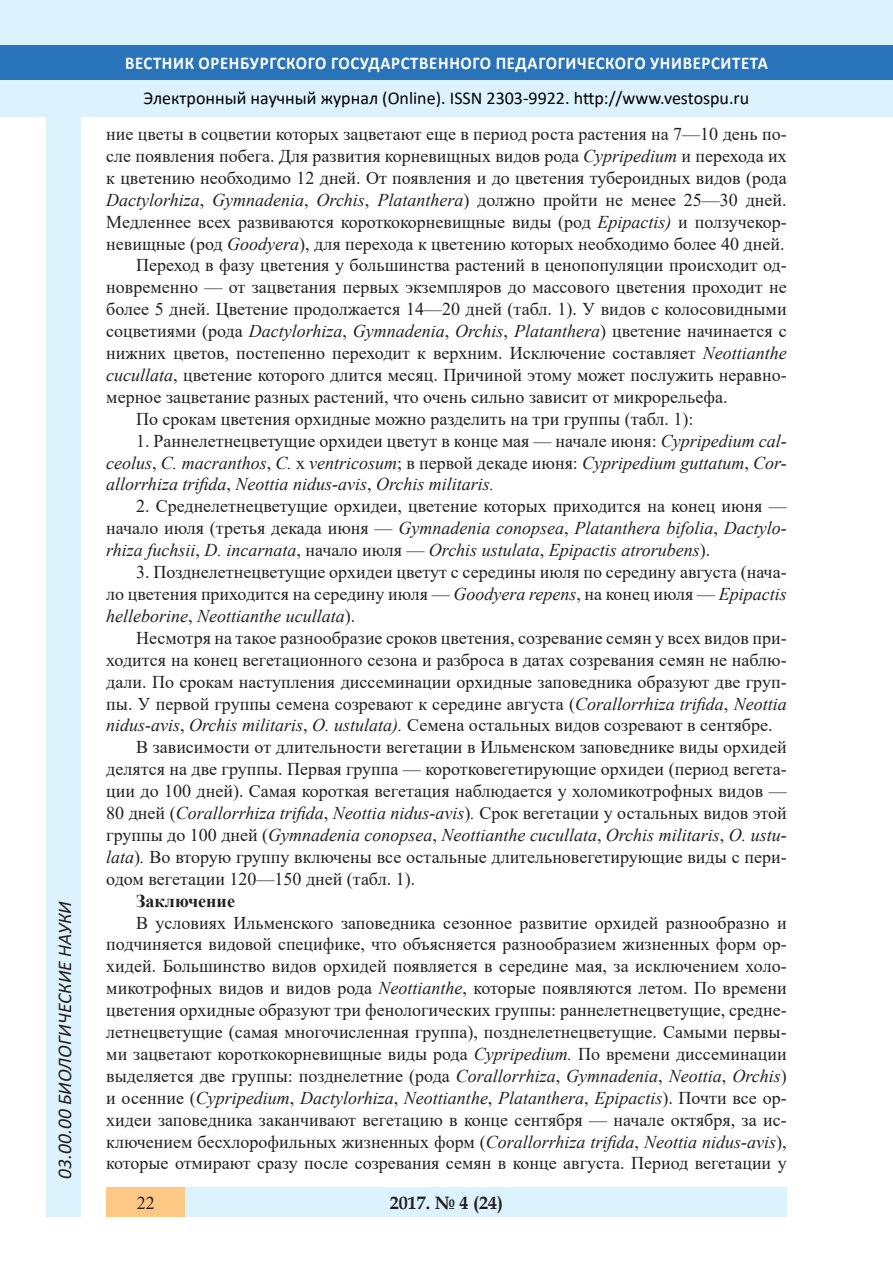
<style>
.page{position:relative;width:893px;height:1263px;background:#fff}
.page>*{position:absolute;margin:0;border:0;box-sizing:border-box;transform-origin:0 0}
.t1{font:italic 19.5px "Calibri";color:#231f20}
.Стиль2{font:18px/21.9px "Times New Roman";color:#231f20;text-align:justify}
.Стиль2-2{font:italic 18px/21.9px "Times New Roman";color:#231f20;text-align:justify}
.t2{font:18px "Calibri";color:#000}
.t3{font:700 18px "Calibri";letter-spacing:.04em;color:#fff;scale:.93 1}
.t4{font:700 18px "Book Antiqua";color:#231f20}
.Стиль2-3{font:700 18px "Times New Roman";color:#231f20}
.s1{font-style:italic}
.s2{font-style:normal}
</style>
<div class="page">
<div style="left:0;top:0;width:893px;height:116px;background:#dcf2fc"></div>
<div style="left:0;top:45px;width:893px;height:34px;background:#2873ba"></div>
<div style="left:106px;top:1188px;width:681px;height:29px;background:#dcf2fc"></div>
<div style="left:106px;top:1188px;width:79px;height:29px;background:#fdc784"></div>
<div style="left:47px;top:116px;width:34px;height:1101px;background:#dcf2fc"></div>
<p class="t1" style="left:51px;top:1179px;width:279px;rotate:-90deg">03.00.00 БИОЛОГИЧЕСКИЕ НАУКИ</p>
<p class="t3" style="left:125px;top:50px;width:693px">ВЕСТНИК ОРЕНБУРГСКОГО ГОСУДАРСТВЕННОГО ПЕДАГОГИЧЕСКОГО УНИВЕРСИТЕТА</p>
<p class="t2" style="left:144px;top:85px;width:607px">Электронный научный журнал (Online). ISSN 2303-9922. http://www.vestospu.ru</p>
<p class="Стиль2" style="left:106px;top:122px;width:682px">ние цветы в соцветии которых зацветают еще в период роста растения на 7—10 день по&shy;сле появления побега. Для развития корневищных видов рода <span class="s1">Cypripedium</span> и перехода их к цветению необходимо 12 дней. От появления и до цветения тубероидных видов (рода <span class="s1">Dactylorhiza</span>, <span class="s1">Gymnadenia</span>, <span class="s1">Orchis</span>, <span class="s1">Platanthera</span>) должно пройти не менее 25—30 дней.<br>Медленнее всех развиваются короткокорневищные виды (род <span class="s1">Epipactis)</span> и ползучекор&shy;невищные (род <span class="s1">Goodyera</span>), для перехода к цветению которых необходимо более 40 дней.</p>
<p class="Стиль2" style="left:106px;top:254px;width:682px;text-indent:30px">Переход в фазу цветения у большинства растений в ценопопуляции происходит од&shy;новременно — от зацветания первых экземпляров до массового цветения проходит не более 5 дней. Цветение продолжается 14—20 дней (табл. 1). У видов с колосовидными соцветиями (рода <span class="s1">Dactylorhiza</span>, <span class="s1">Gymnadenia</span>, <span class="s1">Orchis</span>, <span class="s1">Platanthera</span>) цветение начинается с нижних цветов, постепенно переходит к верхним. Исключение составляет <span class="s1">Neottianthe cucullata</span>, цветение которого длится месяц. Причиной этому может послужить неравно&shy;мерное зацветание разных растений, что очень сильно зависит от микрорельефа.</p>
<p class="Стиль2" style="left:136px;top:407px;width:559px">По срокам цветения орхидные можно разделить на три группы (табл. 1):</p>
<p class="Стиль2-2" style="left:106px;top:429px;width:682px;text-indent:30px"><span class="s2">1. Раннелетнецветущие орхидеи цветут в конце мая — начале июня:</span> Cypripedium cal&shy;ceolus<span class="s2">,</span> C. macranthos<span class="s2">,</span> C. <span class="s2">х</span> ventricosum<span class="s2">; в первой декаде июня:</span> Cypripedium guttatum<span class="s2">,</span> Cor&shy;allorrhiza trifida<span class="s2">,</span> Neottia nidus-avis<span class="s2">,</span> Orchis militaris.</p>
<p class="Стиль2" style="left:106px;top:495px;width:682px;text-indent:30px">2. Среднелетнецветущие орхидеи, цветение которых приходится на конец июня — начало июля (третья декада июня — <span class="s1">Gymnadenia conopsea</span>, <span class="s1">Platanthera bifolia</span>, <span class="s1">Dactylo&shy;rhiza fuchsii</span>, <span class="s1">D. incarnatа</span>, начало июля — <span class="s1">Orchis ustulata</span>, <span class="s1">Epipactis atrorubens</span>).</p>
<p class="Стиль2" style="left:106px;top:560px;width:682px;text-indent:30px">3. Позднелетнецветущие орхидеи цветут с середины июля по середину августа (нача&shy;ло цветения приходится на середину июля — <span class="s1">Goodyera repens</span>, на конец июля — <span class="s1">Epipactis helleborine</span>, <span class="s1">Neottianthe ucullata</span>).</p>
<p class="Стиль2" style="left:106px;top:626px;width:682px;text-indent:30px">Несмотря на такое разнообразие сроков цветения, созревание семян у всех видов при&shy;ходится на конец вегетационного сезона и разброса в датах созревания семян не наблю&shy;дали. По срокам наступления диссеминации орхидные заповедника образуют две груп&shy;пы. У первой группы семена созревают к середине августа (<span class="s1">Corallorrhiza trifida</span>, <span class="s1">Neottia nidus-avis</span>, <span class="s1">Orchis militaris</span>, <span class="s1">O. ustulata).</span> Семена остальных видов созревают в сентябре.</p>
<p class="Стиль2" style="left:106px;top:736px;width:682px;text-indent:30px">В зависимости от длительности вегетации в Ильменском заповеднике виды орхидей делятся на две группы. Первая группа — коротковегетирующие орхидеи (период вегета&shy;ции до 100 дней). Самая короткая вегетация наблюдается у холомикотрофных видов — 80 дней (<span class="s1">Corallorrhiza trifida</span>, <span class="s1">Neottia nidus-avis</span>)<span class="s1">.</span> Срок вегетации у остальных видов этой группы до 100 дней (<span class="s1">Gymnadenia conopsea</span>, <span class="s1">Neottianthe cucullata</span>, <span class="s1">Orchis militaris</span>, <span class="s1">O. ustu&shy;lata</span>)<span class="s1">.</span> Во вторую группу включены все остальные длительновегетирующие виды с пери&shy;одом вегетации 120—150 дней (табл. 1).</p>
<p class="Стиль2-3" style="left:136px;top:887px;width:100px">Заключение</p>
<p class="Стиль2" style="left:106px;top:911px;width:682px;text-indent:30px">В условиях Ильменского заповедника сезонное развитие орхидей разнообразно и подчиняется видовой специфике, что объясняется разнообразием жизненных форм ор&shy;хидей. Большинство видов орхидей появляется в середине мая, за исключением холо&shy;микотрофных видов и видов рода <span class="s1">Neottianthe</span>, которые появляются летом. По времени цветения орхидные образуют три фенологических группы: раннелетнецветущие, средне&shy;летнецветущие (самая многочисленная группа), позднелетнецветущие. Самыми первы&shy;ми зацветают короткокорневищные виды рода <span class="s1">Cypripedium.</span> По времени диссеминации выделяется две группы: позднелетние (рода <span class="s1">Corallorrhiza</span>, <span class="s1">Gymnadenia</span>, <span class="s1">Neottia</span>, <span class="s1">Orchis</span>) и осенние (<span class="s1">Cypripedium</span>, <span class="s1">Dactylorhiza</span>, <span class="s1">Neottianthe</span>, <span class="s1">Platanthera</span>, <span class="s1">Epipactis</span>). Почти все ор&shy;хидеи заповедника заканчивают вегетацию в конце сентября — начале октября, за ис&shy;ключением бесхлорофильных жизненных форм (<span class="s1">Corallorrhiza trifida</span>, <span class="s1">Neottia nidus-avis</span>), которые отмирают сразу после созревания семян в конце августа. Период вегетации у</p>
<p class="Стиль2" style="left:137px;top:1191px;width:19px">22</p>
<p class="t4" style="left:390px;top:1190px;width:115px">2017. № 4 (24)</p>
</div>
